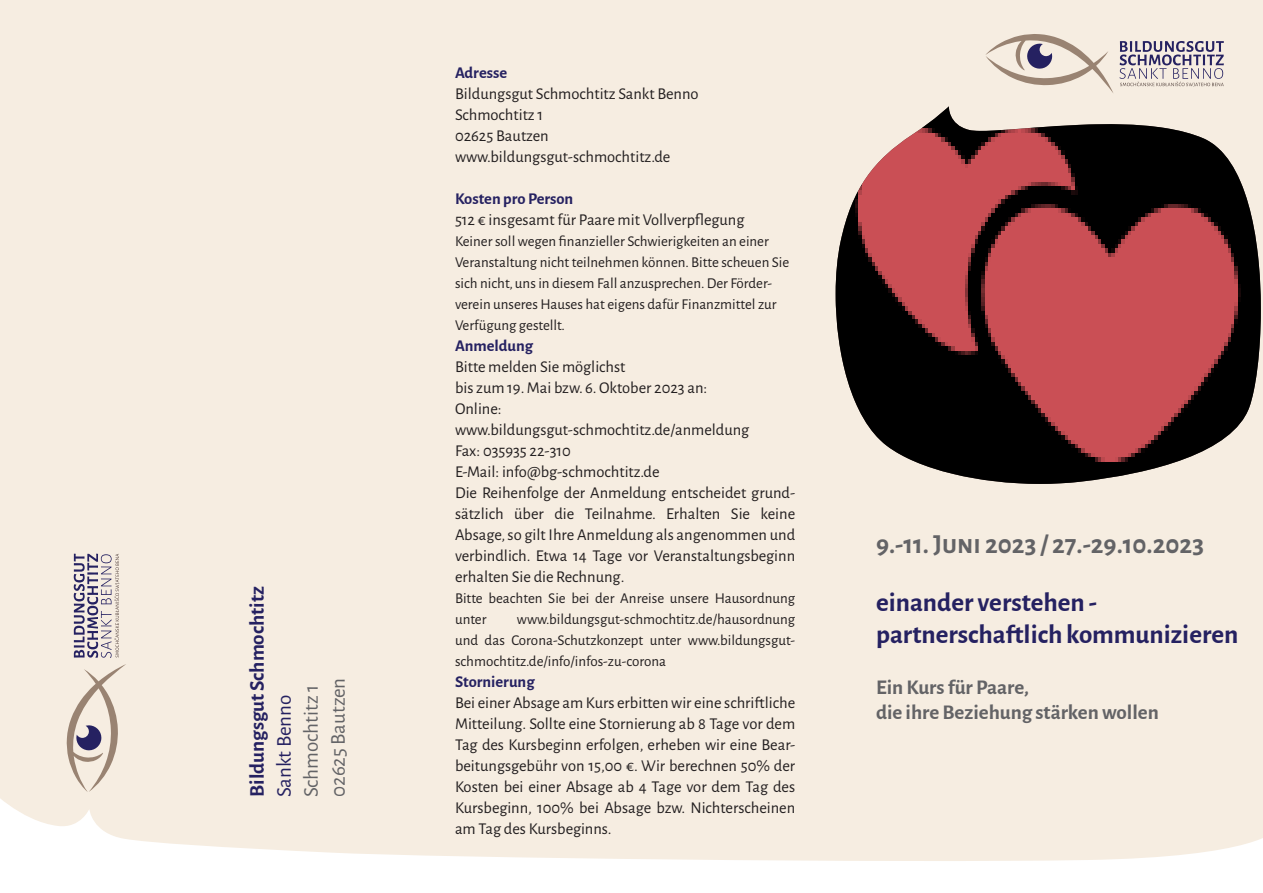
<style>
.page{position:relative;width:1263px;height:893px;background:#f6ede1}
.page>*{position:absolute;margin:0;border:0;box-sizing:border-box;transform-origin:0 0}
.t1{font:700 27px "Alegreya Sans";color:#252161}
.t2{font:700 27px "Alegreya Sans SC";color:#636366}
.t3{font:700 21px "Alegreya Sans";color:#636366}
.t4{font:21px "Alegreya Sans";color:#636366}
.t5{font:700 21px "Alegreya Sans";color:#252161}
.t6{font:21px "Alegreya Sans";color:#252161}
._00_Fließtet{font:16.5px/21px "Alegreya Sans";color:#231f20;text-align:justify}
.Überschrift{font:700 16.5px "Alegreya Sans";color:#252161}
._00_Fließtet-2{font:15px/21px "Alegreya Sans";color:#231f20}
</style>
<div class="page">
<img style="left:836px;top:106px;width:425px;height:378px">
<svg style="left:0;top:798px;width:1263px;height:95px"></svg>
<svg style="left:74px;top:554px;width:45px;height:104px"></svg>
<svg style="left:66px;top:664px;width:60px;height:128px"></svg>
<svg style="left:1119px;top:41px;width:105px;height:46px"></svg>
<svg style="left:985px;top:34px;width:128px;height:59px"></svg>
<p class="t5" style="left:242px;top:797px;width:212px;rotate:-90deg">Bildungsgut Schmochtitz</p>
<p class="t6" style="left:270px;top:797px;width:104px;rotate:-90deg">Sankt Benno</p>
<p class="t4" style="left:297px;top:797px;width:114px;rotate:-90deg">Schmochtitz 1</p>
<p class="t4" style="left:324px;top:797px;width:121px;rotate:-90deg">02625 Bautzen</p>
<p class="Überschrift" style="left:455px;top:61px;width:54px">Adresse</p>
<p class="_00_Fließtet" style="left:455px;top:83px;width:245px">Bildungsgut Schmochtitz Sankt Benno</p>
<p class="_00_Fließtet" style="left:455px;top:104px;width:90px">Schmochtitz 1</p>
<p class="_00_Fließtet" style="left:455px;top:125px;width:95px">02625 Bautzen</p>
<p class="_00_Fließtet" style="left:455px;top:146px;width:217px">www.bildungsgut-schmochtitz.de</p>
<p class="Überschrift" style="left:455px;top:187px;width:120px">Kosten pro Person</p>
<p class="_00_Fließtet" style="left:455px;top:209px;width:291px">512 € insgesamt für Paare mit Vollverpflegung</p>
<p class="_00_Fließtet-2" style="left:455px;top:230px;width:336px">Keiner soll wegen finanzieller Schwierigkeiten an einer Veranstaltung nicht teilnehmen können. Bitte scheuen Sie sich nicht, uns in diesem Fall anzusprechen. Der Förder&shy;verein unseres Hauses hat eigens dafür Finanzmittel zur Verfügung gestellt.</p>
<p class="Überschrift" style="left:455px;top:334px;width:79px">Anmeldung</p>
<p class="_00_Fließtet" style="left:455px;top:356px;width:254px">Bitte melden Sie möglichst<br>bis zum 19. Mai bzw. 6. Oktober 2023 an:</p>
<p class="_00_Fließtet" style="left:455px;top:398px;width:48px">Online:</p>
<p class="_00_Fließtet" style="left:455px;top:419px;width:296px">www.bildungsgut-schmochtitz.de/anmeldung</p>
<p class="_00_Fließtet" style="left:455px;top:440px;width:117px">Fax: 035935 22-310</p>
<p class="_00_Fließtet" style="left:455px;top:461px;width:206px">E-Mail: info@bg-schmochtitz.de</p>
<p class="_00_Fließtet" style="left:455px;top:482px;width:342px">Die Reihenfolge der Anmeldung entscheidet grund&shy;sätzlich über die Teilnahme. Erhalten Sie keine Absage, so gilt Ihre Anmeldung als angenommen und verbindlich. Etwa 14 Tage vor Veranstaltungsbeginn erhalten Sie die Rechnung.</p>
<p class="_00_Fließtet-2" style="left:455px;top:587px;width:342px">Bitte beachten Sie bei der Anreise unsere Hausordnung unter</p>
<p class="_00_Fließtet-2" style="left:455px;top:608px;width:342px;text-align:justify;text-indent:62px">www.bildungsgut-schmochtitz.de/hausordnung und das Corona-Schutzkonzept unter www.bildungsgut&shy;schmochtitz.de/info/infos-zu-corona</p>
<p class="Überschrift" style="left:455px;top:670px;width:81px">Stornierung</p>
<p class="_00_Fließtet" style="left:455px;top:692px;width:342px">Bei einer Absage am Kurs erbitten wir eine schriftliche Mitteilung. Sollte eine Stornierung ab 8 Tage vor dem Tag des Kursbeginn erfolgen, erheben wir eine Bear&shy;beitungsgebühr von 15,00 €. Wir berechnen 50% der Kosten bei einer Absage ab 4 Tage vor dem Tag des Kursbeginn, 100% bei Absage bzw. Nichterscheinen am Tag des Kursbeginns.</p>
<p class="t2" style="left:876px;top:525px;width:329px">9.-11. Juni 2023 / 27.-29.10.2023</p>
<p class="t1" style="left:876px;top:582px;width:223px">einander verstehen -</p>
<p class="t1" style="left:876px;top:615px;width:364px">partnerschaftlich kommunizieren</p>
<p class="t3" style="left:876px;top:672px;width:154px">Ein Kurs für Paare,</p>
<p class="t3" style="left:876px;top:697px;width:284px">die ihre Beziehung stärken wollen</p>
</div>
